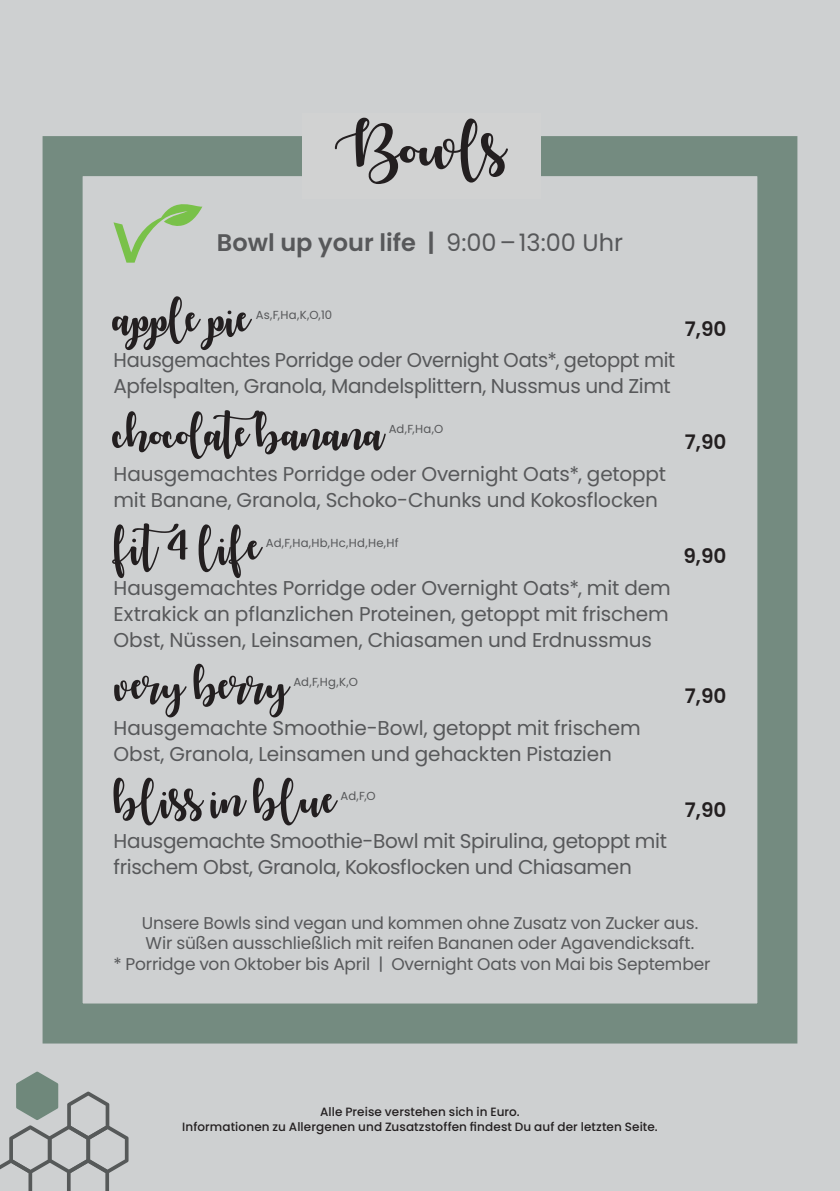
<style>
.page{position:relative;width:840px;height:1191px;background:#fff}
.page>*{position:absolute;margin:0;border:0;box-sizing:border-box;transform-origin:0 0}
.t1{font:600 24px "Poppins";color:#57585a}
.t2{font:20px/26px "Poppins";letter-spacing:-.01em;color:#57585a}
.t3{font:600 20px "Poppins";color:#231f20}
.t4{font:17px "Poppins";letter-spacing:-.01em;color:#57585a}
.t5{font:500 12px/14.4px "Poppins";letter-spacing:.01em;color:#231f20;text-align:center}
.t6{font:11.6px "Poppins";letter-spacing:.015em;color:#57585a}
.s1{font-weight:400}
</style>
<div class="page">
<div style="left:0;top:0;width:839px;height:1191px;background:#ced0d1"></div>
<div style="left:43px;top:136px;width:754px;height:907px;border:40px solid #748b80"></div>
<svg style="left:113px;top:204px;width:89px;height:59px"></svg>
<svg style="left:0;top:1071px;width:128px;height:120px"></svg>
<div style="left:302px;top:113px;width:238px;height:85px;background:#d1d2d2"></div>
<svg style="left:113px;top:777px;width:91px;height:48px"></svg>
<svg style="left:210px;top:792px;width:37px;height:26px"></svg>
<svg style="left:253px;top:777px;width:84px;height:48px"></svg>
<svg style="left:335px;top:118px;width:172px;height:66px"></svg>
<svg style="left:112px;top:296px;width:140px;height:54px"></svg>
<svg style="left:112px;top:410px;width:273px;height:49px"></svg>
<svg style="left:112px;top:523px;width:75px;height:55px"></svg>
<svg style="left:198px;top:524px;width:65px;height:54px"></svg>
<svg style="left:114px;top:675px;width:72px;height:42px"></svg>
<svg style="left:193px;top:663px;width:97px;height:54px"></svg>
<p class="t1" style="left:217px;top:228px;width:407px">Bowl up your life | <span class="s1">9:00–13:00 Uhr</span></p>
<p class="t6" style="left:256px;top:308px;width:78px">As,F,Ha,K,O,10</p>
<p class="t2" style="left:113px;top:347px;width:563px">Hausgemachtes Porridge oder Overnight Oats*, getoppt mit<br>Apfelspalten, Granola, Mandelsplittern, Nussmus und Zimt</p>
<p class="t6" style="left:388px;top:422px;width:56px">Ad,F,Ha,O</p>
<p class="t2" style="left:113px;top:461px;width:553px">Hausgemachtes Porridge oder Overnight Oats*, getoppt mit Banane, Granola, Schoko-Chunks und Kokosflocken</p>
<p class="t6" style="left:266px;top:536px;width:134px">Ad,F,Ha,Hb,Hc,Hd,He,Hf</p>
<p class="t2" style="left:113px;top:575px;width:558px;text-align:justify">Hausgemachtes Porridge oder Overnight Oats*, mit dem Extrakick an pflanzlichen Proteinen, getoppt mit frischem Obst, Nüssen, Leinsamen, Chiasamen und Erdnussmus</p>
<p class="t6" style="left:293px;top:675px;width:66px">Ad,F,Hg,K,O</p>
<p class="t2" style="left:113px;top:714px;width:528px">Hausgemachte Smoothie-Bowl, getoppt mit frischem<br>Obst, Granola, Leinsamen und gehackten Pistazien</p>
<p class="t6" style="left:340px;top:789px;width:37px">Ad,F,O</p>
<p class="t2" style="left:113px;top:828px;width:554px">Hausgemachte Smoothie-Bowl mit Spirulina, getoppt mit frischem Obst, Granola, Kokosflocken und Chiasamen</p>
<p class="t3" style="left:684px;top:317px;width:43px">7,90</p>
<p class="t3" style="left:684px;top:431px;width:43px">7,90</p>
<p class="t3" style="left:683px;top:544px;width:45px">9,90</p>
<p class="t3" style="left:684px;top:684px;width:43px">7,90</p>
<p class="t3" style="left:684px;top:798px;width:43px">7,90</p>
<p class="t4" style="left:142px;top:913px;width:557px">Unsere Bowls sind vegan und kommen ohne Zusatz von Zucker aus.</p>
<p class="t4" style="left:145px;top:933px;width:550px">Wir süßen ausschließlich mit reifen Bananen oder Agavendicksaft.</p>
<p class="t4" style="left:113px;top:954px;width:598px">* Porridge von Oktober bis April | Overnight Oats von Mai bis September</p>
<p class="t5" style="left:182px;top:1105px;width:476px">Alle Preise verstehen sich in Euro.<br>Informationen zu Allergenen und Zusatzstoffen findest Du auf der letzten Seite.</p>
</div>
